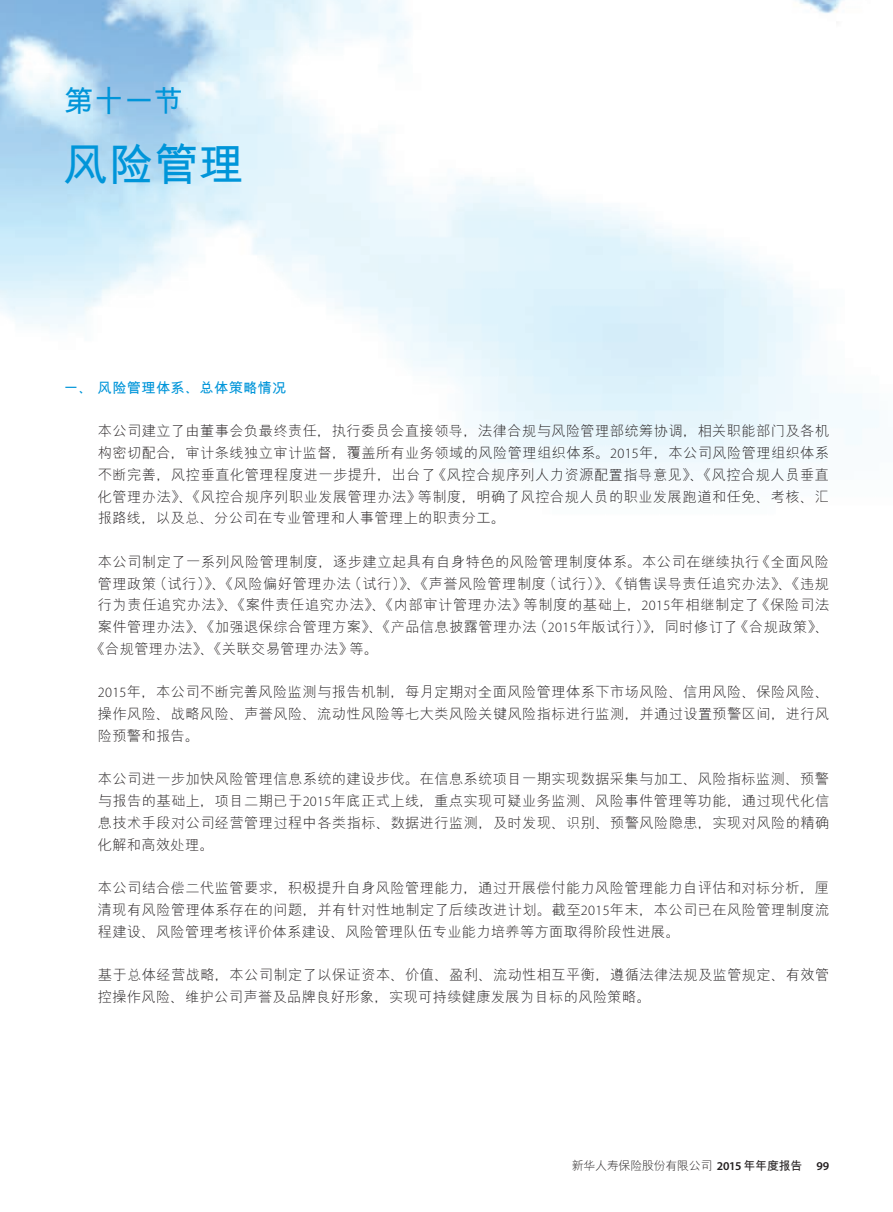
<style>
.page{position:relative;width:893px;height:1212px;background:#fff}
.page>*{position:absolute;margin:0;border:0;box-sizing:border-box;transform-origin:0 0}
.t1{font:700 45px "M Hei PRC";color:#0095d9}
.t2{font:700 30px "M Hei PRC";color:#0095d9}
.t3{font:300 14.25px/21.8px "M Hei PRC";letter-spacing:.03em;color:#231f20;text-align:justify}
.t4{font:700 14.25px "M Hei PRC";letter-spacing:.02em;color:#0095d9}
.t5{font:300 12px "M Hei PRC";letter-spacing:-.025em;color:#231f20}
.s1{font-family:"Myriad Pro"}
.s2{font-family:"Myriad Pro";font-weight:600}
.s3{font-weight:700}
</style>
<div class="page">
<h2 class="t2" style="left:64px;top:86px;width:121px">第十一节</h2>
<h1 class="t1" style="left:64px;top:142px;width:181px">风险管理</h1>
<p class="t4" style="left:64px;top:380px;width:224px">一、风险管理体系、总体策略情况</p>
<p class="t3" style="left:98px;top:420px;width:733px">本公司建立了由董事会负最终责任，执行委员会直接领导，法律合规与风险管理部统筹协调，相关职能部门及各机构密切配合，审计条线独立审计监督，覆盖所有业务领域的风险管理组织体系。<span class="s1">2015</span>年，本公司风险管理组织体系不断完善，风控垂直化管理程度进一步提升，出台了《风控合规序列人力资源配置指导意见》、《风控合规人员垂直化管理办法》、《风控合规序列职业发展管理办法》等制度，明确了风控合规人员的职业发展跑道和任免、考核、汇报路线，以及总、分公司在专业管理和人事管理上的职责分工。</p>
<p class="t3" style="left:98px;top:550px;width:733px">本公司制定了一系列风险管理制度，逐步建立起具有自身特色的风险管理制度体系。本公司在继续执行《全面风险</p>
<p class="t3" style="left:98px;top:572px;width:733px">管理政策（试行）》、《风险偏好管理办法（试行）》、《声誉风险管理制度（试行）》、《销售误导责任追究办法》、《违规</p>
<p class="t3" style="left:98px;top:594px;width:733px">行为责任追究办法》、《案件责任追究办法》、《内部审计管理办法》等制度的基础上，<span class="s1">2015</span>年相继制定了《保险司法</p>
<p class="t3" style="left:98px;top:616px;width:733px">案件管理办法》、《加强退保综合管理方案》、《产品信息披露管理办法（<span class="s1">2015</span>年版试行）》，同时修订了《合规政策》、</p>
<p class="t3" style="left:91px;top:637px;width:289px">《合规管理办法》、《关联交易管理办法》等。</p>
<p class="t3" style="left:98px;top:681px;width:733px"><span class="s1">2015</span>年，本公司不断完善风险监测与报告机制，每月定期对全面风险管理体系下市场风险、信用风险、保险风险、操作风险、战略风险、声誉风险、流动性风险等七大类风险关键风险指标进行监测，并通过设置预警区间，进行风险预警和报告。</p>
<p class="t3" style="left:98px;top:768px;width:733px">本公司进一步加快风险管理信息系统的建设步伐。在信息系统项目一期实现数据采集与加工、风险指标监测、预警与报告的基础上，项目二期已于<span class="s1">2015</span>年底正式上线，重点实现可疑业务监测、风险事件管理等功能，通过现代化信息技术手段对公司经营管理过程中各类指标、数据进行监测，及时发现、识别、预警风险隐患，实现对风险的精确化解和高效处理。</p>
<p class="t3" style="left:98px;top:877px;width:733px">本公司结合偿二代监管要求，积极提升自身风险管理能力，通过开展偿付能力风险管理能力自评估和对标分析，厘清现有风险管理体系存在的问题，并有针对性地制定了后续改进计划。截至<span class="s1">2015</span>年末，本公司已在风险管理制度流程建设、风险管理考核评价体系建设、风险管理队伍专业能力培养等方面取得阶段性进展。</p>
<p class="t3" style="left:98px;top:964px;width:733px">基于总体经营战略，本公司制定了以保证资本、价值、盈利、流动性相互平衡，遵循法律法规及监管规定、有效管控操作风险、维护公司声誉及品牌良好形象，实现可持续健康发展为目标的风险策略。</p>
<p class="t5" style="left:572px;top:1160px;width:259px">新华人寿保险股份有限公司 <span class="s2">2015</span> <span class="s3">年年度报告</span> <span class="s2">99</span></p>
</div>
